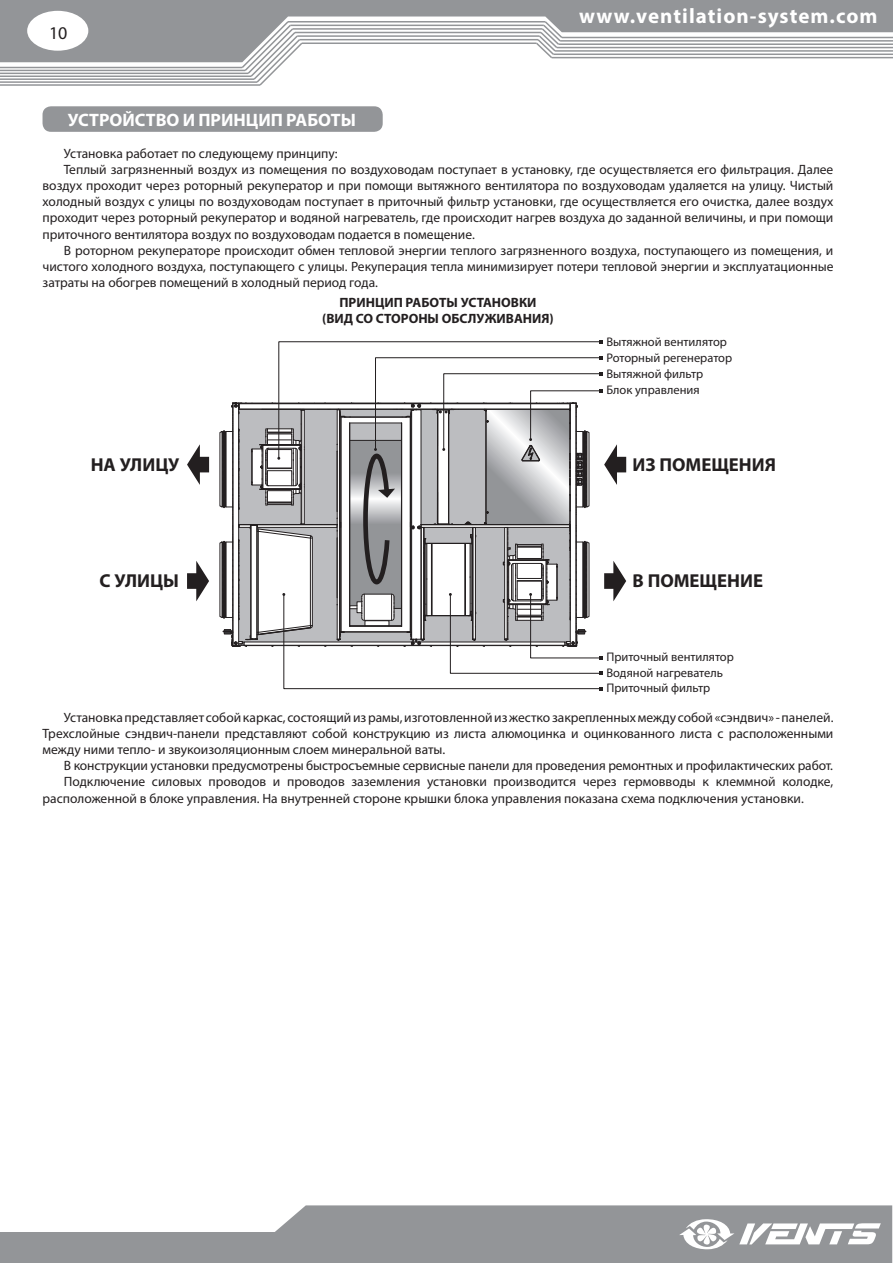
<style>
.page{position:relative;width:893px;height:1263px;background:#fff}
.page>*{position:absolute;margin:0;border:0;box-sizing:border-box;transform-origin:0 0}
.t1{font:700 21px "Myriad Pro";letter-spacing:.05em;color:#fff}
.t2{font:700 18.75px "Myriad Pro";color:#231f20}
.t3{font:700 18px "Myriad Pro";color:#fff}
.t4{font:18px "Myriad Pro";color:#231f20}
.t5{font:13.5px/16.2px "Myriad Pro";color:#231f20;text-align:justify}
.t6{font:700 13.5px "Myriad Pro";color:#231f20}
.t7{font:12.45px/15.9px "Myriad Pro";color:#231f20}
</style>
<div class="page">
<svg style="left:0;top:0;width:893px;height:62px;fill:#939598"></svg>
<hr style="left:562px;top:37px;width:331px;height:1px;background:#939598">
<hr style="left:0;top:67px;width:242px;height:1px;background:#939598">
<hr style="left:560px;top:40px;width:333px;height:2px;background:#939598">
<hr style="left:0;top:70px;width:245px;height:1px;background:#939598">
<hr style="left:558px;top:43px;width:335px;height:2px;background:#939598">
<hr style="left:0;top:73px;width:248px;height:1px;background:#939598">
<hr style="left:557px;top:47px;width:336px;height:1px;background:#939598">
<hr style="left:0;top:76px;width:251px;height:1px;background:#939598">
<hr style="left:555px;top:50px;width:338px;height:2px;background:#939598">
<hr style="left:0;top:78px;width:254px;height:2px;background:#939598">
<hr style="left:553px;top:54px;width:340px;height:1px;background:#939598">
<hr style="left:0;top:81px;width:257px;height:2px;background:#939598">
<hr style="left:552px;top:57px;width:341px;height:1px;background:#939598">
<hr style="left:0;top:84px;width:260px;height:2px;background:#939598">
<svg style="left:0;top:1205px;width:892px;height:58px;fill:#939598"></svg>
<svg style="left:679px;top:1219px;width:202px;height:30px"></svg>
<div style="left:27px;top:11px;width:61px;height:40px;background:#fff;border-radius:50%"></div>
<div style="left:43px;top:106px;width:340px;height:26px;background:#939598;border-radius:9px"></div>
<div style="left:187px;top:573px;width:12px;height:16px;background:#231f20"></div>
<svg style="left:196px;top:561px;width:13px;height:40px"></svg>
<div style="left:197px;top:457px;width:12px;height:15px;background:#231f20"></div>
<svg style="left:187px;top:444px;width:13px;height:41px"></svg>
<svg style="left:219px;top:0;width:407px;height:690px"></svg>
<h3 class="t4" style="left:49px;top:22px;width:20px">10</h3>
<p class="t3" style="left:68px;top:108px;width:290px">УСТРОЙСТВО И ПРИНЦИП РАБОТЫ</p>
<h1 class="t1" style="left:579px;top:2px;width:300px">www.ventilation-system.com</h1>
<p class="t5" style="left:64px;top:145px;width:275px">Установка работает по следующему принципу:</p>
<p class="t5" style="left:43px;top:161px;width:792px;text-indent:21px">Теплый загрязненный воздух из помещения по воздуховодам поступает в установку, где осуществляется его фильтрация. Далее воздух проходит через роторный рекуператор и при помощи вытяжного вентилятора по воздуховодам удаляется на улицу. Чистый холодный воздух с улицы по воздуховодам поступает в приточный фильтр установки, где осуществляется его очистка, далее воздух проходит через роторный рекуператор и водяной нагреватель, где происходит нагрев воздуха до заданной величины, и при помощи приточного вентилятора воздух по воздуховодам подается в помещение.</p>
<p class="t5" style="left:43px;top:242px;width:792px;text-indent:21px">В роторном рекуператоре происходит обмен тепловой энергии теплого загрязненного воздуха, поступающего из помещения, и чистого холодного воздуха, поступающего с улицы. Рекуперация тепла минимизирует потери тепловой энергии и эксплуатационные затраты на обогрев помещений в холодный период года.</p>
<p class="t2" style="left:91px;top:452px;width:90px">НА УЛИЦУ</p>
<p class="t2" style="left:100px;top:569px;width:81px">С УЛИЦЫ</p>
<p class="t6" style="left:339px;top:294px;width:199px">ПРИНЦИП РАБОТЫ УСТАНОВКИ</p>
<p class="t6" style="left:322px;top:310px;width:233px">(ВИД СО СТОРОНЫ ОБСЛУЖИВАНИЯ)</p>
<p class="t7" style="left:606px;top:334px;width:127px">Вытяжной вентилятор<br>Роторный регенератор<br>Вытяжной фильтр<br>Блок управления</p>
<p class="t2" style="left:633px;top:452px;width:145px">ИЗ ПОМЕЩЕНИЯ</p>
<p class="t2" style="left:633px;top:569px;width:132px">В ПОМЕЩЕНИЕ</p>
<p class="t7" style="left:606px;top:649px;width:129px;line-height:15.3px">Приточный вентилятор<br>Водяной нагреватель<br>Приточный фильтр</p>
<p class="t5" style="left:43px;top:709px;width:792px;text-indent:21px">Установка представляет собой каркас, состоящий из рамы, изготовленной из жестко закрепленных между собой «сэндвич» - панелей.<br>Трехслойные сэндвич-панели представляют собой конструкцию из листа алюмоцинка и оцинкованного листа с расположенными между ними тепло- и звукоизоляционным слоем минеральной ваты.</p>
<p class="t5" style="left:64px;top:757px;width:771px">В конструкции установки предусмотрены быстросъемные сервисные панели для проведения ремонтных и профилактических работ.</p>
<p class="t5" style="left:43px;top:773px;width:792px;text-indent:21px">Подключение силовых проводов и проводов заземления установки производится через гермовводы к клеммной колодке, расположенной в блоке управления. На внутренней стороне крышки блока управления показана схема подключения установки.</p>
</div>
